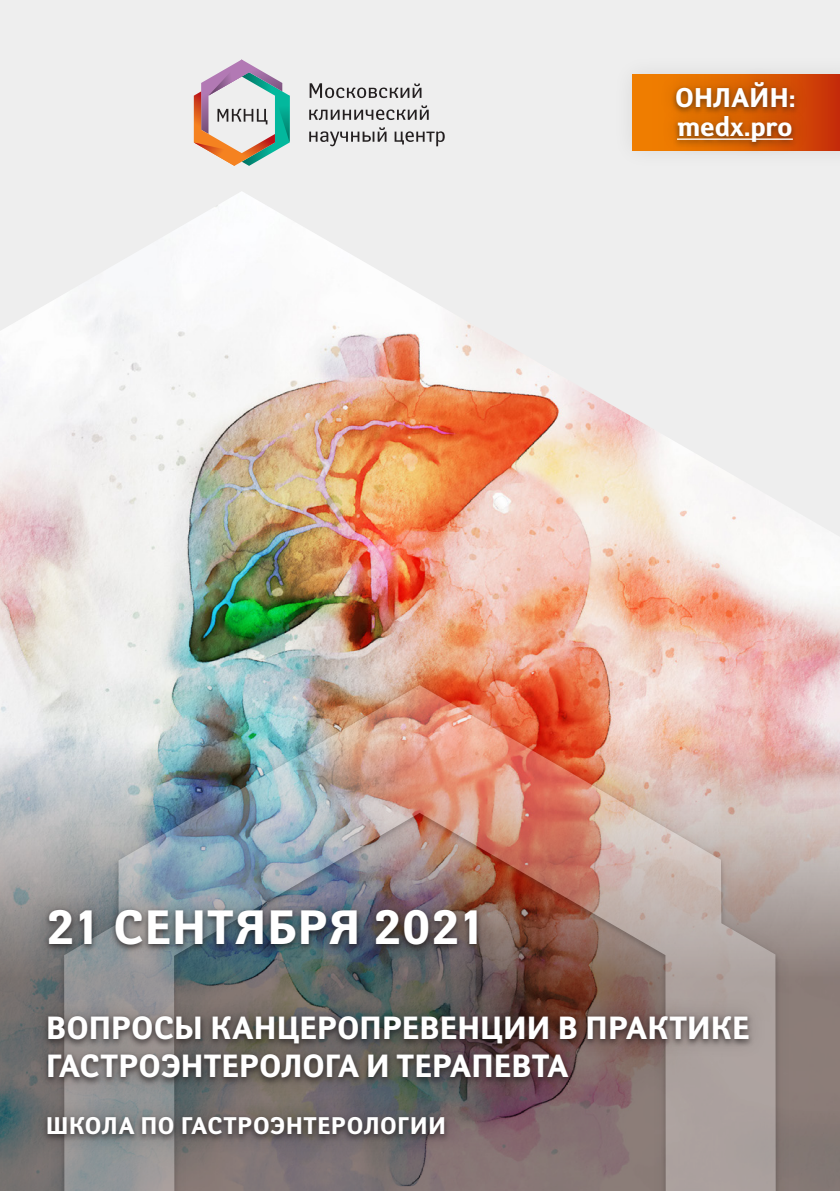
<style>
.page{position:relative;width:840px;height:1191px;background:#fff}
.page>*{position:absolute;margin:0;border:0;box-sizing:border-box;transform-origin:0 0}
.t1{font:700 48px "Yanus C";letter-spacing:-.015em;color:#fff}
.t2{font:700 32px/38.4px "Yanus C";letter-spacing:-.025em;color:#fff}
.t3{font:700 27px "Yanus C";letter-spacing:-.02em;color:#fff}
.t4{font:700 24px "Yanus C";color:#fff}
</style>
<div class="page">
<div style="left:0;top:0;width:839px;height:1191px;background:#eee"></div>
<img style="left:0;top:191px;width:839px;height:536px">
<svg style="left:0;top:727px;width:839px;height:464px;background:#9e9695"></svg>
<div style="left:44px;top:667px;width:750px;height:524px;background:#000;opacity:.19"></div>
<img style="left:64px;top:685px;width:711px;height:506px">
<svg style="left:309px;top:83px;width:112px;height:15px"></svg>
<svg style="left:309px;top:105px;width:119px;height:15px"></svg>
<svg style="left:309px;top:127px;width:77px;height:19px"></svg>
<svg style="left:394px;top:131px;width:50px;height:15px"></svg>
<svg style="left:194px;top:60px;width:95px;height:106px"></svg>
<div style="left:27px;top:889px;width:741px;height:265px;background:#0b0100;opacity:.35"></div>
<svg style="left:632px;top:75px;width:207px;height:76px;background:#db5704"></svg>
<div style="left:657px;top:64px;width:154px;height:62px;background:#0b0100;opacity:.27"></div>
<div style="left:660px;top:99px;width:149px;height:60px;background:#0b0100;opacity:.27"></div>
<hr style="left:676px;top:138px;width:116px;height:2px;background:#fff">
<p class="t3" style="left:674px;top:82px;width:122px">ОНЛАЙН:</p>
<p class="t3" style="left:676px;top:112px;width:117px">medx.pro</p>
<p class="t1" style="left:45px;top:899px;width:442px">21 СЕНТЯБРЯ 2021</p>
<p class="t2" style="left:45px;top:1009px;width:705px">ВОПРОСЫ КАНЦЕРОПРЕВЕНЦИИ В ПРАКТИКЕ<br>ГАСТРОЭНТЕРОЛОГА И ТЕРАПЕВТА</p>
<p class="t4" style="left:45px;top:1112px;width:402px">ШКОЛА ПО ГАСТРОЭНТЕРОЛОГИИ</p>
</div>
